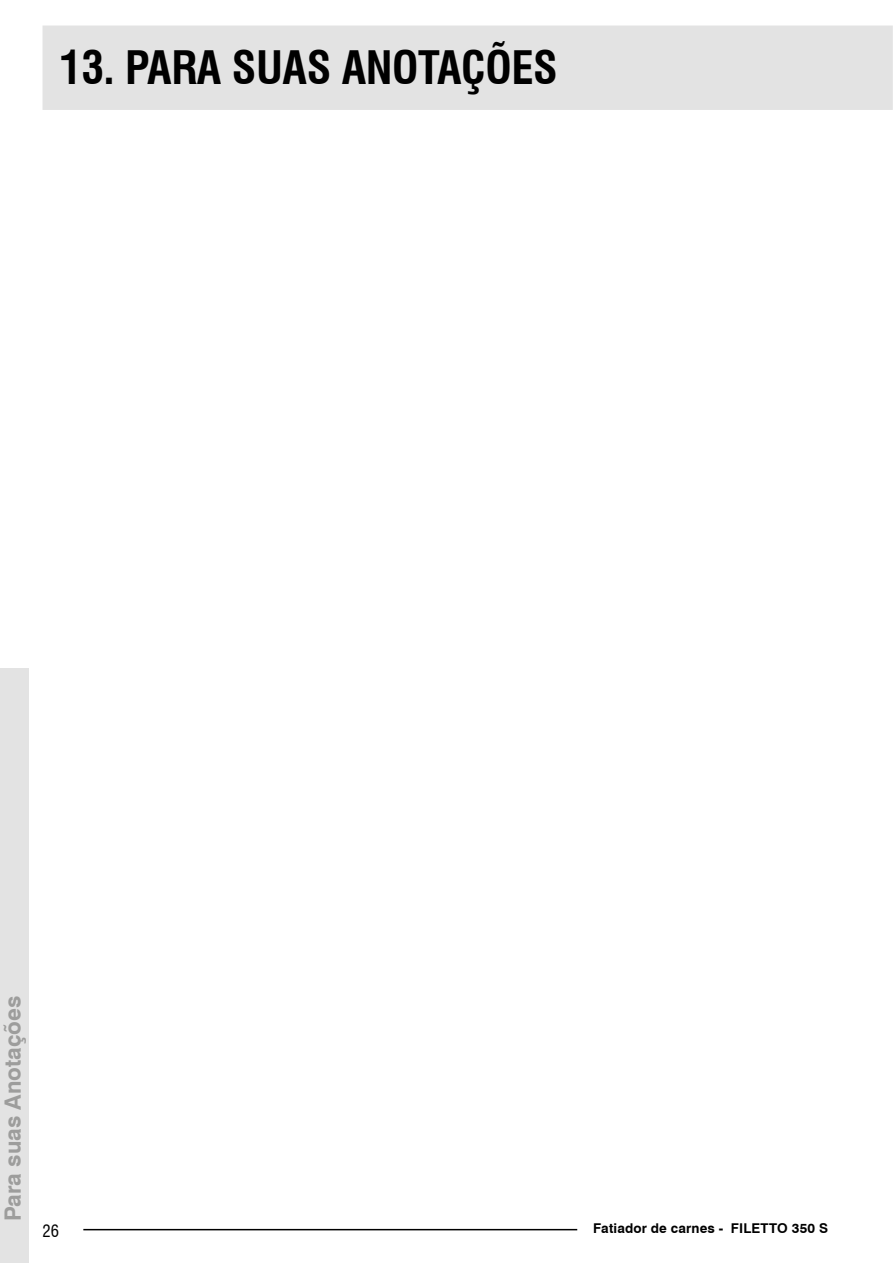
<style>
.page{position:relative;width:893px;height:1263px;background:#fff}
.page>*{position:absolute;margin:0;border:0;box-sizing:border-box;transform-origin:0 0}
.t1{font:700 condensed 45px "Swiss 721 BT";letter-spacing:-.01em;color:#000}
.t2{font:700 22.5px "Swiss 721 BT";color:#9d9d9c}
.t3{font:condensed 16.5px "Swiss 721 BT";color:#000}
.t4{font:700 13.5px "Swiss 721 BT";letter-spacing:.01em;color:#000}
</style>
<div class="page">
<div style="left:43px;top:26px;width:850px;height:84px;background:#e3e3e3"></div>
<div style="left:0;top:668px;width:29px;height:595px;background:#e3e3e3"></div>
<hr style="left:83px;top:1229px;width:494px;height:1px;background:#000">
<h1 class="t1" style="left:60px;top:41px;width:500px">13. PARA SUAS ANOTAÇÕES</h1>
<h2 class="t2" style="left:-3px;top:1221px;width:227px;rotate:-90deg">Para suas Anotações</h2>
<p class="t3" style="left:43px;top:1221px;width:18px">26</p>
<p class="t4" style="left:593px;top:1218px;width:236px">Fatiador de carnes - FILETTO 350 S</p>
</div>
